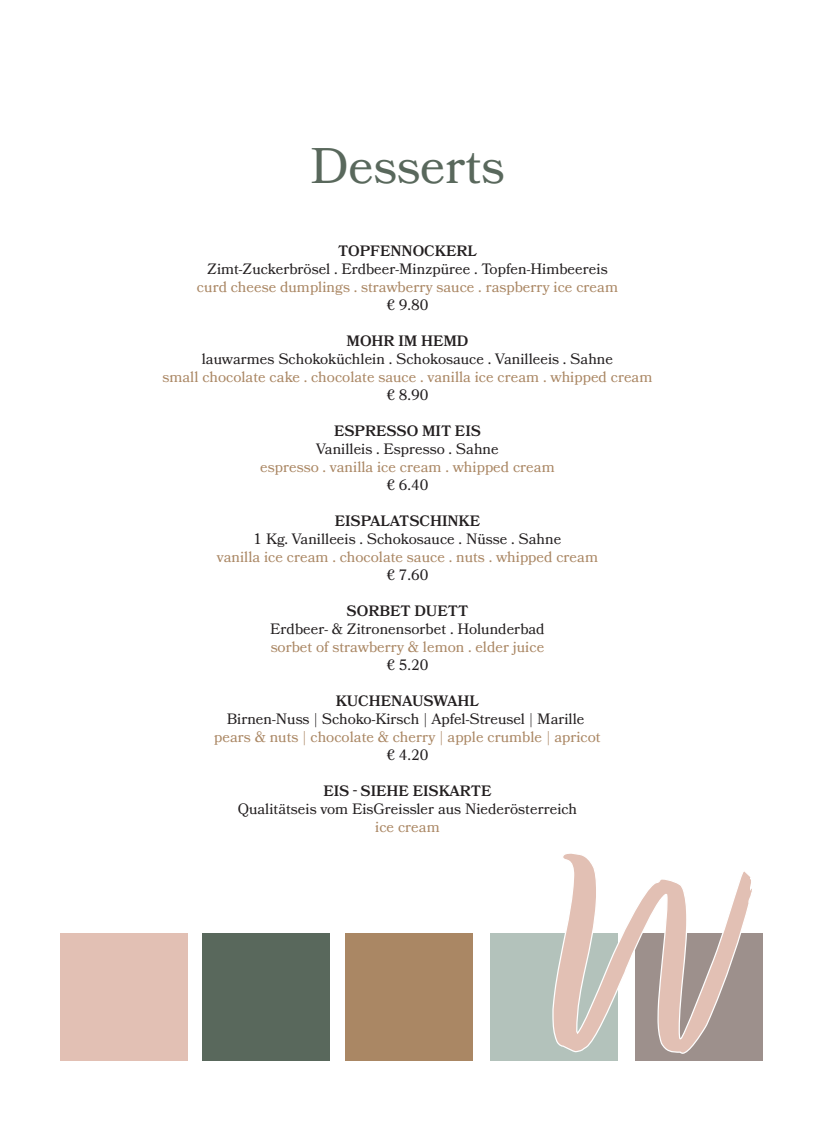
<style>
.page{position:relative;width:815px;height:1124px;background:#fff}
.page>*{position:absolute;margin:0;border:0;box-sizing:border-box;transform-origin:0 0}
.t1{font:49.88px "Bookmania";color:#59685c}
.t2{font:15px "Bookmania";color:#231f20}
.t3{font:15px "Bookmania";color:#aa8764}
.t4{font:600 15px "Bookmania";color:#231f20}
</style>
<div class="page">
<div style="left:60px;top:932px;width:128px;height:128px;background:#e2c0b4"></div>
<div style="left:202px;top:932px;width:127px;height:128px;background:#59685c"></div>
<div style="left:345px;top:932px;width:127px;height:128px;background:#aa8764"></div>
<div style="left:490px;top:932px;width:128px;height:128px;background:#b3c2bb"></div>
<div style="left:636px;top:932px;width:127px;height:128px;background:#9d908c"></div>
<svg style="left:552px;top:853px;width:202px;height:201px"></svg>
<h1 class="t1" style="left:310px;top:136px;width:196px">Desserts</h1>
<p class="t4" style="left:338px;top:242px;width:140px">TOPFENNOCKERL</p>
<p class="t2" style="left:207px;top:260px;width:402px">Zimt-Zuckerbrösel . Erdbeer-Minzpüree . Topfen-Himbeereis</p>
<p class="t3" style="left:197px;top:278px;width:423px">curd cheese dumplings . strawberry sauce . raspberry ice cream</p>
<p class="t2" style="left:386px;top:296px;width:44px">€ 9.80</p>
<p class="t4" style="left:346px;top:332px;width:123px">MOHR IM HEMD</p>
<p class="t2" style="left:202px;top:350px;width:413px">lauwarmes Schokoküchlein . Schokosauce . Vanilleeis . Sahne</p>
<p class="t3" style="left:163px;top:368px;width:491px">small chocolate cake . chocolate sauce . vanilla ice cream . whipped cream</p>
<p class="t2" style="left:386px;top:386px;width:44px">€ 8.90</p>
<p class="t4" style="left:334px;top:422px;width:148px">ESPRESSO MIT EIS</p>
<p class="t2" style="left:316px;top:440px;width:184px">Vanilleis . Espresso . Sahne</p>
<p class="t3" style="left:260px;top:458px;width:296px">espresso . vanilla ice cream . whipped cream</p>
<p class="t2" style="left:386px;top:476px;width:44px">€ 6.40</p>
<p class="t4" style="left:335px;top:512px;width:147px">EISPALATSCHINKE</p>
<p class="t2" style="left:254px;top:530px;width:309px">1 Kg. Vanilleeis . Schokosauce . Nüsse . Sahne</p>
<p class="t3" style="left:217px;top:548px;width:383px">vanilla ice cream . chocolate sauce . nuts . whipped cream</p>
<p class="t2" style="left:386px;top:566px;width:44px">€ 7.60</p>
<p class="t4" style="left:347px;top:602px;width:123px">SORBET DUETT</p>
<p class="t2" style="left:270px;top:620px;width:276px">Erdbeer- &amp; Zitronensorbet . Holunderbad</p>
<p class="t3" style="left:271px;top:638px;width:275px">sorbet of strawberry &amp; lemon . elder juice</p>
<p class="t2" style="left:386px;top:656px;width:44px">€ 5.20</p>
<p class="t4" style="left:336px;top:692px;width:145px">KUCHENAUSWAHL</p>
<p class="t2" style="left:227px;top:710px;width:359px">Birnen-Nuss | Schoko-Kirsch | Apfel-Streusel | Marille</p>
<p class="t3" style="left:214px;top:728px;width:388px">pears &amp; nuts | chocolate &amp; cherry | apple crumble | apricot</p>
<p class="t2" style="left:386px;top:746px;width:44px">€ 4.20</p>
<p class="t4" style="left:323px;top:782px;width:170px">EIS - SIEHE EISKARTE</p>
<p class="t2" style="left:238px;top:800px;width:341px">Qualitätseis vom EisGreissler aus Niederösterreich</p>
<p class="t3" style="left:375px;top:818px;width:66px">ice cream</p>
</div>
